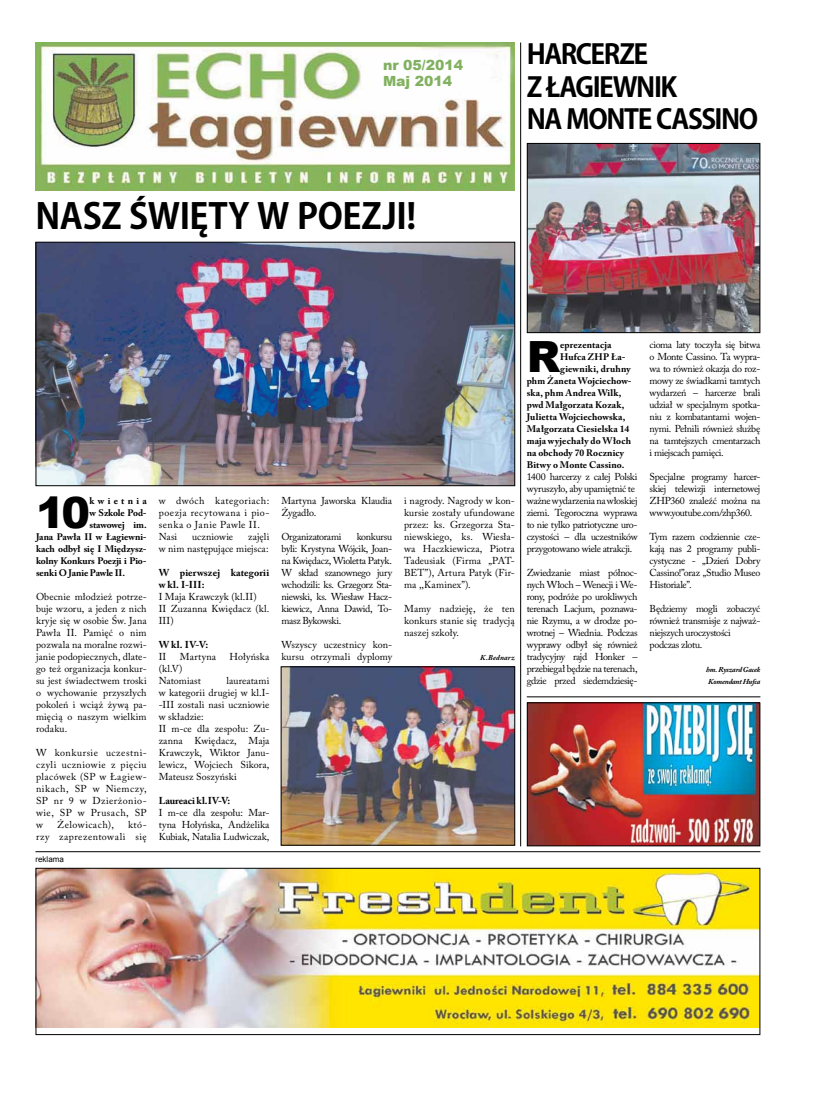
<style>
.page{position:relative;width:820px;height:1106px;background:#fff}
.page>*{position:absolute;margin:0;border:0;box-sizing:border-box;transform-origin:0 0}
.t1{font:900 43px "Arial";color:#000}
.t2{font:700 35px "Koz Go Pr 6 N";letter-spacing:-.01em;color:#000}
.t3{font:700 27px/32.4px "Koz Go Pr 6 N";letter-spacing:-.055em;color:#000}
.t4{font:900 14px/16.8px "Arial";color:#81b160}
.t5{font:10px/12px "Adobe Caslon Pro";letter-spacing:-.005em;color:#000;text-align:justify}
.t6{font:10px/12px "Adobe Caslon Pro";letter-spacing:-.03em;color:#000}
.t7{font:10px/12px "Adobe Caslon Pro";letter-spacing:.015em;color:#000}
.t8{font:10px/12px "Adobe Caslon Pro";letter-spacing:.045em;color:#000}
.t9{font:700 10px/12px "Adobe Caslon Pro";letter-spacing:.01em;color:#000}
.t10{font:10px/12px "Adobe Caslon Pro";letter-spacing:.04em;color:#000;text-align:right}
.t11{font:10px "Adobe Caslon Pro";letter-spacing:.03em;color:#000}
.t12{font:700 9.5px "Adobe Caslon Pro";letter-spacing:.01em;color:#000}
.t13{font:700 9.5px "Adobe Caslon Pro";letter-spacing:-.01em;color:#000}
.t14{font:700 9.5px "Adobe Caslon Pro";letter-spacing:.35em;color:#000}
.t15{font:8px "Arial";color:#000}
.t16{font:italic 700 7.5px/12px "Adobe Caslon Pro";letter-spacing:-.02em;color:#000}
.t17{font:italic 700 7.5px "Adobe Caslon Pro";letter-spacing:.02em;color:#000}
</style>
<div class="page">
<img style="left:35px;top:43px;width:479px;height:148px">
<img style="left:37px;top:869px;width:721px;height:158px">
<div style="left:35px;top:867px;width:725px;height:168px;border:1px solid #000"></div>
<hr style="left:520px;top:43px;width:1px;height:803px;background:#000">
<img style="left:528px;top:145px;width:230px;height:186px">
<div style="left:526px;top:143px;width:234px;height:190px;border:1px solid #000"></div>
<img style="left:37px;top:244px;width:476px;height:240px">
<div style="left:35px;top:242px;width:480px;height:244px;border:1px solid #000"></div>
<hr style="left:35px;top:851px;width:725px;height:1px;background:#000">
<img style="left:282px;top:668px;width:231px;height:175px">
<div style="left:280px;top:666px;width:235px;height:179px;border:1px solid #000"></div>
<img style="left:528px;top:704px;width:230px;height:140px">
<div style="left:526px;top:702px;width:234px;height:144px;border:1px solid #000"></div>
<hr style="left:526px;top:696px;width:234px;height:1px;background:#000">
<h3 class="t4" style="left:383px;top:56px;width:82px">nr 05/2014<br>Maj 2014</h3>
<h2 class="t2" style="left:35px;top:196px;width:382px">NASZ ŚWIĘTY W POEZJI!</h2>
<h3 class="t3" style="left:526px;top:39px;width:233px">HARCERZE<br>Z ŁAGIEWNIK<br>NA MONTE CASSINO</h3>
<h1 class="t1" style="left:36px;top:481px;width:56px">10</h1>
<p class="t14" style="left:89px;top:495px;width:59px">kwietnia</p>
<p class="t13" style="left:89px;top:507px;width:59px">w Szkole Pod-</p>
<p class="t13" style="left:89px;top:519px;width:59px">stawowej im.</p>
<p class="t12" style="left:36px;top:531px;width:112px">Jana Pawła II w Łagiewni-</p>
<p class="t12" style="left:36px;top:543px;width:112px">kach odbył się I Międzysz-</p>
<p class="t13" style="left:36px;top:555px;width:112px">kolny Konkurs Poezji i Pio-</p>
<p class="t13" style="left:36px;top:567px;width:91px">senki O Janie Pawle II.</p>
<p class="t5" style="left:36px;top:591px;width:112px">Obecnie młodzież potrze&shy;buje wzoru, a jeden z nich kryje się w osobie Św. Jana Pawła II. Pamięć o nim pozwala na moralne rozwi&shy;janie podopiecznych, dlate&shy;go też organizacja konkur&shy;su jest świadectwem troski o wychowanie przyszłych pokoleń i wciąż żywą pa&shy;mięcią o naszym wielkim rodaku.</p>
<p class="t5" style="left:36px;top:747px;width:112px">W konkursie uczestni&shy;czyli uczniowie z pięciu placówek (SP w Łagiew&shy;nikach, SP w Niemczy, SP nr 9 w Dzierżonio&shy;wie, SP w Prusach, SP w</p>
<p class="t8" style="left:57px;top:819px;width:58px">Żelowicach),</p>
<p class="t10" style="left:36px;top:819px;width:112px">któ-<br>rzy zaprezentowali się</p>
<p class="t15" style="left:35px;top:854px;width:30px">reklama</p>
<p class="t8" style="left:159px;top:495px;width:112px">w dwóch kategoriach: poezja recytowana i pio&shy;senka o Janie Pawle II.<br>Nasi</p>
<p class="t5" style="left:159px;top:531px;width:112px;text-align:right">zajęli<br>w nim następujące miejsca:</p>
<p class="t9" style="left:159px;top:567px;width:112px">W pierwszej kategorii w kl. I-III:</p>
<p class="t7" style="left:159px;top:591px;width:112px">I Maja Krawczyk (kl.II)<br>II Zuzanna Kwiędacz (kl.<br>III)</p>
<p class="t9" style="left:159px;top:639px;width:51px">W kl. IV-V:</p>
<p class="t5" style="left:159px;top:651px;width:9px">II</p>
<p class="t11" style="left:180px;top:651px;width:38px">Martyna</p>
<p class="t5" style="left:229px;top:651px;width:41px">Hołyńska</p>
<p class="t5" style="left:159px;top:663px;width:44px">(kl.V)<br>Natomiast</p>
<p class="t5" style="left:192px;top:531px;width:42px">uczniowie</p>
<p class="t5" style="left:159px;top:675px;width:112px;text-align:left;text-indent:68px">laureatami w kategorii drugiej w kl.I--III zostali nasi uczniowie w składzie:<br>II m-ce dla zespołu: Zu&shy;zanna Kwiędacz, Maja<br>Krawczyk, Wiktor Janu&shy;lewicz, Wojciech Sikora,<br>Mateusz Soszyński</p>
<p class="t9" style="left:159px;top:795px;width:73px">Laureaci kl.IV-V:</p>
<p class="t5" style="left:159px;top:807px;width:112px">I m-ce dla zespołu: Mar&shy;tyna Hołyńska, Andżelika Kubiak, Natalia Ludwiczak,</p>
<p class="t5" style="left:281px;top:495px;width:112px">Martyna Jaworska Klaudia<br>Żygadło.</p>
<p class="t6" style="left:281px;top:531px;width:62px">Organizatorami</p>
<p class="t5" style="left:281px;top:531px;width:112px;text-indent:75px">konkursu byli: Krystyna Wójcik, Joan&shy;na Kwiędacz, Wioletta Patyk.<br>W skład szanownego jury wchodzili: ks. Grzegorz Sta&shy;niewski, ks. Wiesław Hacz&shy;kiewicz, Anna Dawid, To&shy;masz Bykowski.</p>
<p class="t7" style="left:281px;top:639px;width:112px">Wszyscy uczestnicy kon&shy;kursu otrzymali dyplomy</p>
<p class="t5" style="left:404px;top:495px;width:112px">i nagrody. Nagrody w kon&shy;kursie zostały ufundowane przez: ks. Grzegorza Sta&shy;niewskiego, ks. Wiesła&shy;wa Haczkiewicza, Piotra Tadeusiak (Firma „PAT-BET”), Artura Patyk (Fir&shy;ma ,,Kaminex”).</p>
<p class="t5" style="left:404px;top:603px;width:112px">Mamy nadzieję, że ten konkurs stanie się tradycją naszej szkoły.</p>
<p class="t17" style="left:480px;top:653px;width:36px">K.Bednarz</p>
<h1 class="t1" style="left:526px;top:325px;width:35px">R</h1>
<p class="t12" style="left:560px;top:339px;width:53px">eprezentacja</p>
<p class="t12" style="left:560px;top:351px;width:67px">Hufca ZHP Ła-</p>
<p class="t12" style="left:560px;top:363px;width:72px">giewniki, druhny</p>
<p class="t12" style="left:526px;top:375px;width:106px">phm Żaneta Wojciechow-</p>
<p class="t12" style="left:526px;top:387px;width:96px">ska, phm Andrea Wilk,</p>
<p class="t12" style="left:526px;top:399px;width:99px">pwd Małgorzata Kozak,</p>
<p class="t12" style="left:526px;top:411px;width:100px">Julietta Wojciechowska,</p>
<p class="t12" style="left:526px;top:423px;width:104px">Małgorzata Ciesielska 14</p>
<p class="t12" style="left:526px;top:435px;width:106px">maja wyjechały do Włoch</p>
<p class="t12" style="left:526px;top:447px;width:99px">na obchody 70 Rocznicy</p>
<p class="t12" style="left:526px;top:459px;width:99px">Bitwy o Monte Cassino.</p>
<p class="t6" style="left:526px;top:471px;width:112px">1400 harcerzy z całej Polski wyruszyło, aby upamiętnić te ważne wydarzenia na włoskiej ziemi. Tegoroczna wyprawa to nie tylko patriotyczne uro&shy;czystości – dla uczestników przygotowano wiele atrakcji.</p>
<p class="t5" style="left:526px;top:567px;width:112px">Zwiedzanie miast północ&shy;nych Włoch – Wenecji i We&shy;rony, podróże po urokliwych terenach Lacjum, poznawa&shy;nie Rzymu, a w drodze po&shy;wrotnej – Wiednia. Podczas wyprawy odbył się również tradycyjny rajd Honker – przebiegał będzie na terenach, gdzie przed siedemdziesię-</p>
<p class="t5" style="left:649px;top:339px;width:112px">cioma laty toczyła się bitwa o Monte Cassino. Ta wypra&shy;wa to również okazja do roz&shy;mowy ze świadkami tamtych wydarzeń – harcerze brali udział w specjalnym spotka&shy;niu z kombatantami wojen&shy;nymi. Pełnili również służbę na tamtejszych cmentarzach i miejscach pamięci.</p>
<p class="t5" style="left:649px;top:471px;width:112px">Specjalne programy harcer&shy;skiej telewizji internetowej ZHP360 znaleźć można na www.youtube.com/zhp360.</p>
<p class="t5" style="left:649px;top:531px;width:112px">Tym razem codziennie cze&shy;kają nas 2 programy publi&shy;cystyczne - „Dzień Dobry Cassino!”oraz „Studio Museo Historiale”.</p>
<p class="t6" style="left:649px;top:603px;width:112px">Będziemy mogli zobaczyć również transmisje z najważ&shy;niejszych uroczystości podczas zlotu.</p>
<p class="t16" style="left:706px;top:663px;width:56px">hm. Ryszard Gacek<br>Komendant Hufca</p>
</div>
